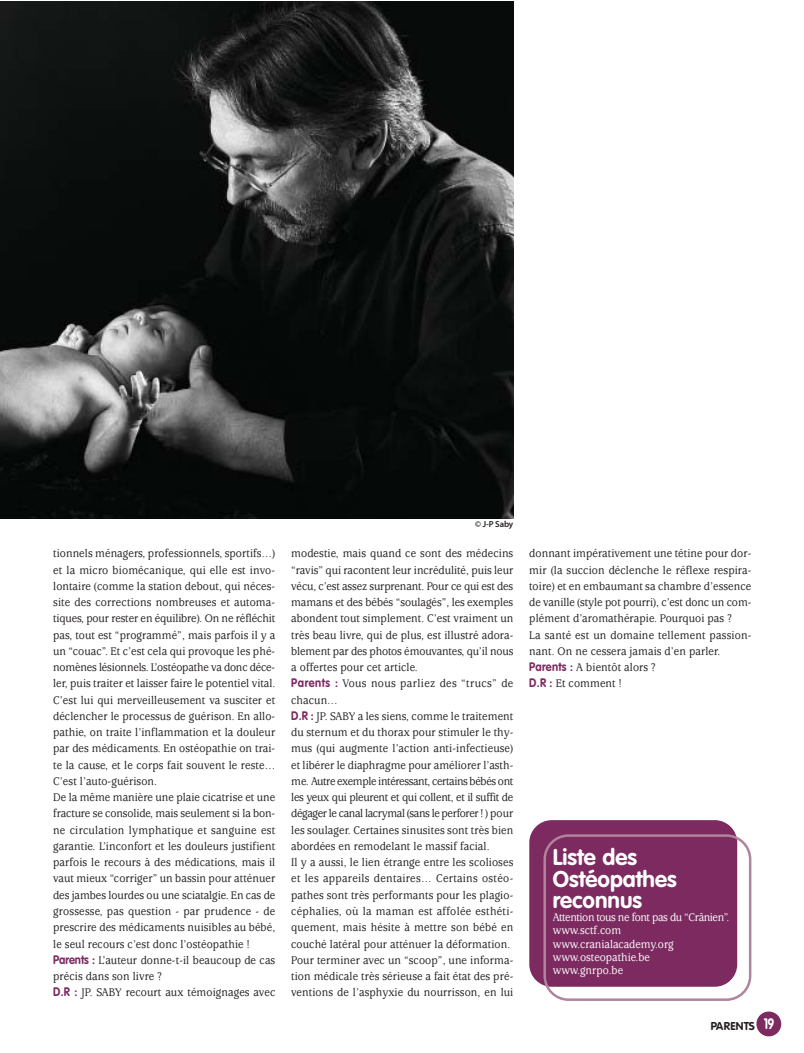
<style>
.page{position:relative;width:804px;height:1053px;background:#fff}
.page>*{position:absolute;margin:0;border:0;box-sizing:border-box;transform-origin:0 0}
.t1{font:700 22.5px/21.2px "VAG Rounded";color:#fff}
.t2{font:500 12.25px/16.2px "Usherwood";letter-spacing:.01em;color:#231f1f;scale:.9 1}
.t3{font:500 12.25px/13.4px "Usherwood";color:#fff;scale:.9 1}
.t4{font:700 11.25px "VAG Rounded";letter-spacing:.01em;color:#231f1f}
.t5{font:8.75px "Myriad MM 565 600";color:#231f1f}
.s1{font-family:"VAG Rounded";font-weight:700;color:#7c2a60}
.s2{font-size:15px;color:#fff}
</style>
<div class="page">
<div style="left:756px;top:1011px;width:25px;height:25px;background:#7c2a60;border-radius:50%"></div>
<div style="left:529px;top:820px;width:208px;height:166px;background:#7c2a60;border-radius:22px"></div>
<svg style="left:543px;top:834px;width:208px;height:166px"></svg>
<img style="left:0;top:1px;width:513px;height:517px">
<p class="t2" style="left:53px;top:546px;width:248px">tionnels ménagers, professionnels, sportifs…) et la micro biomécanique, qui elle est invo&shy;lontaire (comme la station debout, qui néces&shy;site des corrections nombreuses et automa&shy;tiques, pour rester en équilibre). On ne réfléchit pas, tout est “programmé”, mais parfois il y a un “couac”. Et c’est cela qui provoque les phé&shy;nomènes lésionnels. L’ostéopathe va donc déce&shy;ler, puis traiter et laisser faire le potentiel vital.<br>C’est lui qui merveilleusement va susciter et déclencher le processus de guérison. En allo&shy;pathie, on traite l’inflammation et la douleur par des médicaments. En ostéopathie on trai&shy;te la cause, et le corps fait souvent le reste… C’est l’auto-guérison.<br>De la même manière une plaie cicatrise et une fracture se consolide, mais seulement si la bon&shy;ne circulation lymphatique et sanguine est garantie. L’inconfort et les douleurs justifient parfois le recours à des médications, mais il vaut mieux “corriger” un bassin pour atténuer des jambes lourdes ou une sciatalgie. En cas de grossesse, pas question - par prudence - de prescrire des médicaments nuisibles au bébé, le seul recours c’est donc l’ostéopathie !<br><span class="s1">Parents :</span> L’auteur donne-t-il beaucoup de cas précis dans son livre ?<br><span class="s1">D.R :</span> JP. SABY recourt aux témoignages avec</p>
<p class="t5" style="left:475px;top:521px;width:40px">© J-P Saby</p>
<p class="t2" style="left:291px;top:546px;width:248px">modestie, mais quand ce sont des médecins “ravis” qui racontent leur incrédulité, puis leur vécu, c’est assez surprenant. Pour ce qui est des mamans et des bébés “soulagés”, les exemples abondent tout simplement. C’est vraiment un très beau livre, qui de plus, est illustré adora&shy;blement par des photos émouvantes, qu’il nous a offertes pour cet article.<br><span class="s1">Parents :</span> Vous nous parliez des “trucs” de chacun…<br><span class="s1">D.R :</span> JP. SABY a les siens, comme le traitement du sternum et du thorax pour stimuler le thy&shy;mus (qui augmente l’action anti-infectieuse) et libérer le diaphragme pour améliorer l’asth&shy;me. Autre exemple intéressant, certains bébés ont les yeux qui pleurent et qui collent, et il suffit de dégager le canal lacrymal (sans le perforer ! ) pour les soulager. Certaines sinusites sont très bien abordées en remodelant le massif facial.<br>Il y a aussi, le lien étrange entre les scolioses et les appareils dentaires… Certains ostéo&shy;pathes sont très performants pour les plagio&shy;céphalies, où la maman est affolée esthéti&shy;quement, mais hésite à mettre son bébé en couché latéral pour atténuer la déformation.<br>Pour terminer avec un “scoop”, une informa&shy;tion médicale très sérieuse a fait état des pré&shy;ventions de l’asphyxie du nourrisson, en lui</p>
<p class="t2" style="left:529px;top:546px;width:248px">donnant impérativement une tétine pour dor&shy;mir (la succion déclenche le réflexe respira&shy;toire) et en embaumant sa chambre d’essence de vanille (style pot pourri), c’est donc un com&shy;plément d’aromathérapie. Pourquoi pas ?<br>La santé est un domaine tellement passion&shy;nant. On ne cessera jamais d’en parler.<br><span class="s1">Parents :</span> A bientôt alors ?<br><span class="s1">D.R :</span> Et comment !</p>
<h1 class="t1" style="left:553px;top:848px;width:125px">Liste des<br>Ostéopathes reconnus</h1>
<p class="t3" style="left:553px;top:911px;width:198px">Attention tous ne font pas du “Crânien”. www.sctf.com www.cranialacademy.org www.osteopathie.be<br>www.gnrpo.be</p>
<p class="t4" style="left:711px;top:1021px;width:65px">PARENTS <span class="s2">19</span></p>
</div>
